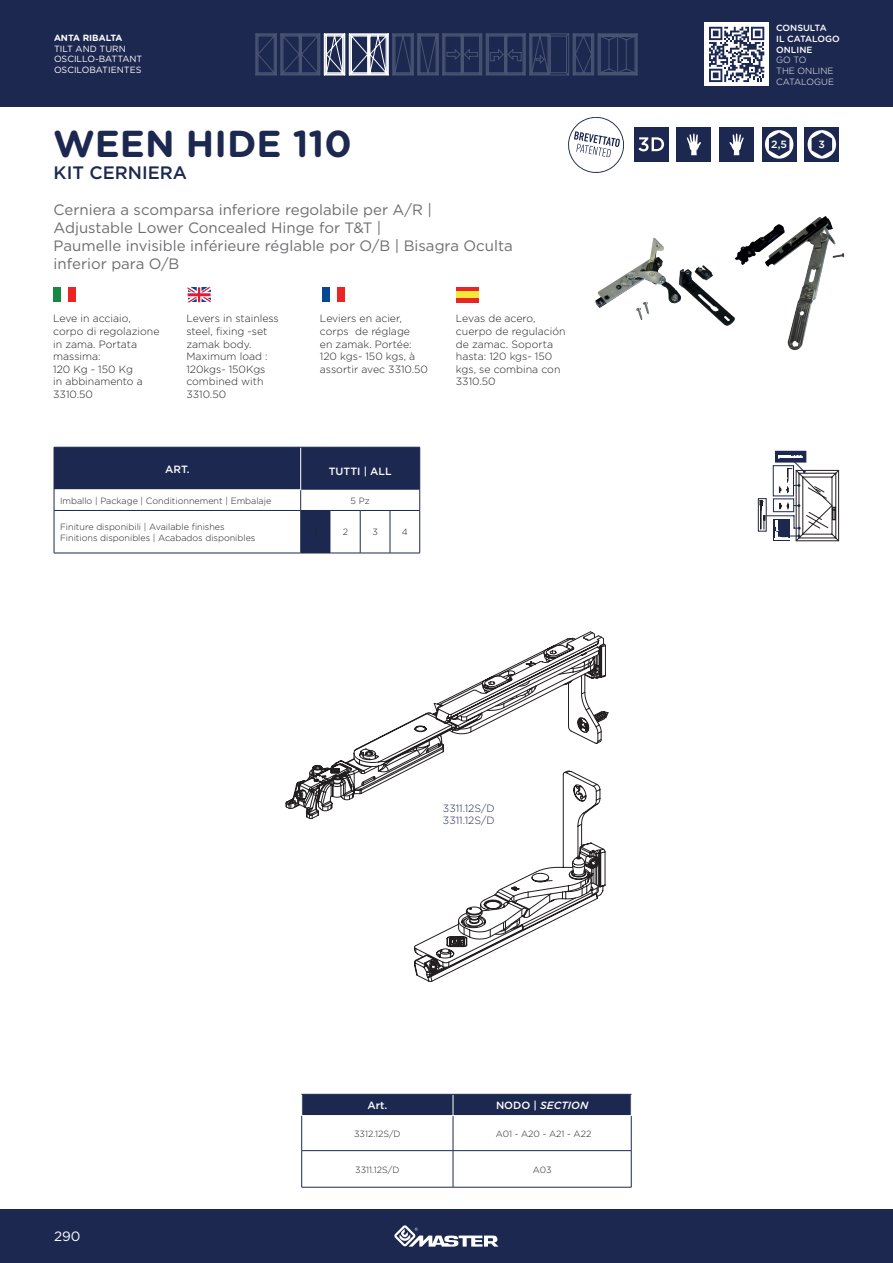
<style>
.page{position:relative;width:893px;height:1263px;background:#fff}
.page>*{position:absolute;margin:0;border:0;box-sizing:border-box;transform-origin:0 0}
.t1{font:700 37.5px "Gotham Rounded";color:#1c284f}
.t2{font:500 18px "Gotham";color:#1c284f}
.t3{font:15px/18px "Gotham";color:#6c6d70}
.t4{font:13.5px "Gotham";color:#fff}
.t5{font:300 10.5px/12.6px "Gotham";color:#231f20}
.t6{font:500 10.5px "Gotham";color:#fff}
.t7{font:300 10.5px/12.6px "Gotham";color:#1c284f}
.t8{font:italic 500 10.5px "Gotham";color:#fff}
.t9{font:300 9px/10.8px "Gotham";color:#231f20}
.t10{font:9px/10.8px "Gotham Rounded";color:#fff}
.t11{font:500 9px/10.8px "Gotham Rounded";color:#fff}
.t12{font:300 9px/10.8px "Gotham Rounded";color:#fff}
.t13{font:700 9px "Gotham Rounded";color:#fff}
.s1{font-style:normal}
</style>
<div class="page">
<div style="left:0;top:0;width:893px;height:106px;background:#1c284f"></div>
<div style="left:0;top:1209px;width:893px;height:54px;background:#1c284f"></div>
<svg style="left:394px;top:1225px;width:104px;height:21px"></svg>
<div style="left:704px;top:23px;width:65px;height:63px;background:#fff"></div>
<svg style="left:323px;top:33px;width:66px;height:43px"></svg>
<svg style="left:709px;top:27px;width:55px;height:55px"></svg>
<div style="left:775px;top:451px;width:31px;height:11px;background:#1c284f"></div>
<div style="left:634px;top:127px;width:34px;height:34px;background:#1c284f"></div>
<div style="left:677px;top:127px;width:34px;height:34px;background:#1c284f"></div>
<svg style="left:187px;top:287px;width:24px;height:15px"></svg>
<div style="left:322px;top:287px;width:8px;height:15px;background:#014990"></div>
<div style="left:337px;top:287px;width:8px;height:15px;background:#ec2523"></div>
<div style="left:456px;top:287px;width:23px;height:5px;background:#ec2523"></div>
<div style="left:456px;top:292px;width:23px;height:6px;background:#f0eb3a"></div>
<hr style="left:456px;top:298px;width:23px;height:4px;background:#ec2523">
<div style="left:53px;top:287px;width:8px;height:15px;background:#148a44"></div>
<div style="left:69px;top:287px;width:7px;height:15px;background:#ec2523"></div>
<svg style="left:54px;top:447px;width:366px;height:107px"></svg>
<hr style="left:330px;top:510px;width:30px;height:1px;background:#1c284f">
<hr style="left:330px;top:553px;width:30px;height:1px;background:#1c284f">
<hr style="left:360px;top:511px;width:1px;height:42px;background:#1c284f">
<hr style="left:360px;top:510px;width:30px;height:1px;background:#1c284f">
<hr style="left:360px;top:553px;width:30px;height:1px;background:#1c284f">
<hr style="left:390px;top:511px;width:1px;height:42px;background:#1c284f">
<hr style="left:390px;top:510px;width:30px;height:1px;background:#1c284f">
<hr style="left:419px;top:511px;width:1px;height:42px;background:#1c284f">
<hr style="left:390px;top:553px;width:30px;height:1px;background:#1c284f">
<div style="left:719px;top:127px;width:35px;height:34px;background:#1c284f"></div>
<svg style="left:729px;top:134px;width:15px;height:21px"></svg>
<svg style="left:687px;top:134px;width:14px;height:21px"></svg>
<svg style="left:638px;top:137px;width:26px;height:14px"></svg>
<img style="left:595px;top:237px;width:130px;height:88px">
<svg style="left:414px;top:819px;width:192px;height:163px"></svg>
<div style="left:762px;top:127px;width:34px;height:34px;background:#1c284f"></div>
<svg style="left:765px;top:130px;width:28px;height:29px"></svg>
<svg style="left:769px;top:133px;width:20px;height:23px"></svg>
<div style="left:805px;top:127px;width:34px;height:34px;background:#1c284f"></div>
<svg style="left:808px;top:130px;width:28px;height:29px"></svg>
<svg style="left:812px;top:133px;width:20px;height:23px"></svg>
<svg style="left:568px;top:117px;width:56px;height:56px"></svg>
<div style="left:758px;top:498px;width:8px;height:33px;border:1px solid #1c284f"></div>
<svg style="left:759px;top:455px;width:81px;height:87px"></svg>
<svg style="left:285px;top:636px;width:317px;height:183px"></svg>
<svg style="left:291px;top:639px;width:315px;height:172px"></svg>
<img style="left:725px;top:216px;width:120px;height:135px">
<hr style="left:301px;top:1116px;width:1px;height:34px;background:#1c284f">
<hr style="left:453px;top:1116px;width:1px;height:34px;background:#1c284f">
<hr style="left:631px;top:1116px;width:1px;height:34px;background:#1c284f">
<hr style="left:301px;top:1151px;width:1px;height:36px;background:#1c284f">
<hr style="left:453px;top:1151px;width:1px;height:36px;background:#1c284f">
<hr style="left:631px;top:1151px;width:1px;height:36px;background:#1c284f">
<hr style="left:301px;top:1187px;width:152px;height:1px;background:#1c284f">
<hr style="left:453px;top:1187px;width:178px;height:1px;background:#1c284f">
<div style="left:301px;top:1094px;width:331px;height:21px;background:#1c284f"></div>
<hr style="left:301px;top:1094px;width:152px;height:1px;background:#1c284f">
<hr style="left:453px;top:1094px;width:178px;height:1px;background:#1c284f">
<hr style="left:301px;top:1150px;width:152px;height:1px;background:#1c284f">
<hr style="left:453px;top:1150px;width:178px;height:1px;background:#1c284f">
<svg style="left:255px;top:33px;width:66px;height:43px"></svg>
<svg style="left:392px;top:33px;width:246px;height:43px"></svg>
<p class="t13" style="left:54px;top:31px;width:70px">ANTA RIBALTA</p>
<p class="t10" style="left:54px;top:43px;width:90px">TILT AND TURN<br>OSCILLO-BATTANT<br>OSCILOBATIENTES</p>
<h1 class="t1" style="left:54px;top:116px;width:300px">WEEN HIDE 110</h1>
<h2 class="t2" style="left:54px;top:161px;width:135px">KIT CERNIERA</h2>
<h3 class="t3" style="left:54px;top:200px;width:461px">Cerniera a scomparsa inferiore regolabile per A/R | Adjustable Lower Concealed Hinge for T&amp;T |<br>Paumelle invisible inférieure réglable por O/B | Bisagra Oculta inferior para O/B</h3>
<p class="t5" style="left:53px;top:312px;width:108px">Leve in acciaio, corpo di regolazione in zama. Portata massima:<br>120 Kg - 150 Kg<br>in abbinamento a<br>3310.50</p>
<p class="t5" style="left:186px;top:312px;width:94px">Levers in stainless steel, fixing -set zamak body.<br>Maximum load :<br>120kgs- 150Kgs combined with<br>3310.50</p>
<p class="t5" style="left:320px;top:312px;width:110px">Leviers en acier, corps de réglage<br>en zamak. Portée:<br>120 kgs- 150 kgs, à assortir avec 3310.50</p>
<p class="t5" style="left:456px;top:312px;width:111px">Levas de acero, cuerpo de regulación de zamac. Soporta hasta: 120 kgs- 150 kgs, se combina con<br>3310.50</p>
<p class="t6" style="left:165px;top:462px;width:26px">ART.</p>
<p class="t6" style="left:329px;top:464px;width:64px">TUTTI | ALL</p>
<p class="t9" style="left:60px;top:495px;width:213px">Imballo | Package | Conditionnement | Embalaje</p>
<p class="t9" style="left:351px;top:495px;width:21px">5 Pz</p>
<p class="t9" style="left:60px;top:521px;width:197px">Finiture disponibili | Available finishes<br>Finitions disponibles | Acabados disponibles</p>
<p class="t9" style="left:314px;top:526px;width:5px">1</p>
<p class="t9" style="left:343px;top:526px;width:7px">2</p>
<p class="t9" style="left:372px;top:526px;width:7px">3</p>
<p class="t9" style="left:402px;top:526px;width:7px">4</p>
<p class="t7" style="left:443px;top:801px;width:53px">3311.12S/D<br>3311.12S/D</p>
<p class="t4" style="left:54px;top:1228px;width:28px">290</p>
<p class="t6" style="left:367px;top:1098px;width:21px">Art.</p>
<p class="t8" style="left:496px;top:1098px;width:94px"><span class="s1">NODO |</span> SECTION</p>
<p class="t9" style="left:354px;top:1128px;width:48px">3312.12S/D</p>
<p class="t9" style="left:496px;top:1128px;width:97px">A01 - A20 - A21 - A22</p>
<p class="t9" style="left:355px;top:1164px;width:46px">3311.12S/D</p>
<p class="t9" style="left:533px;top:1164px;width:20px">A03</p>
<p class="t11" style="left:776px;top:22px;width:65px">CONSULTA<br>IL CATALOGO<br>ONLINE</p>
<p class="t12" style="left:776px;top:54px;width:59px">GO TO<br>THE ONLINE<br>CATALOGUE</p>
<p class="t6" style="left:771px;top:138px;width:17px">2,5</p>
<p class="t6" style="left:819px;top:138px;width:8px">3</p>
</div>
